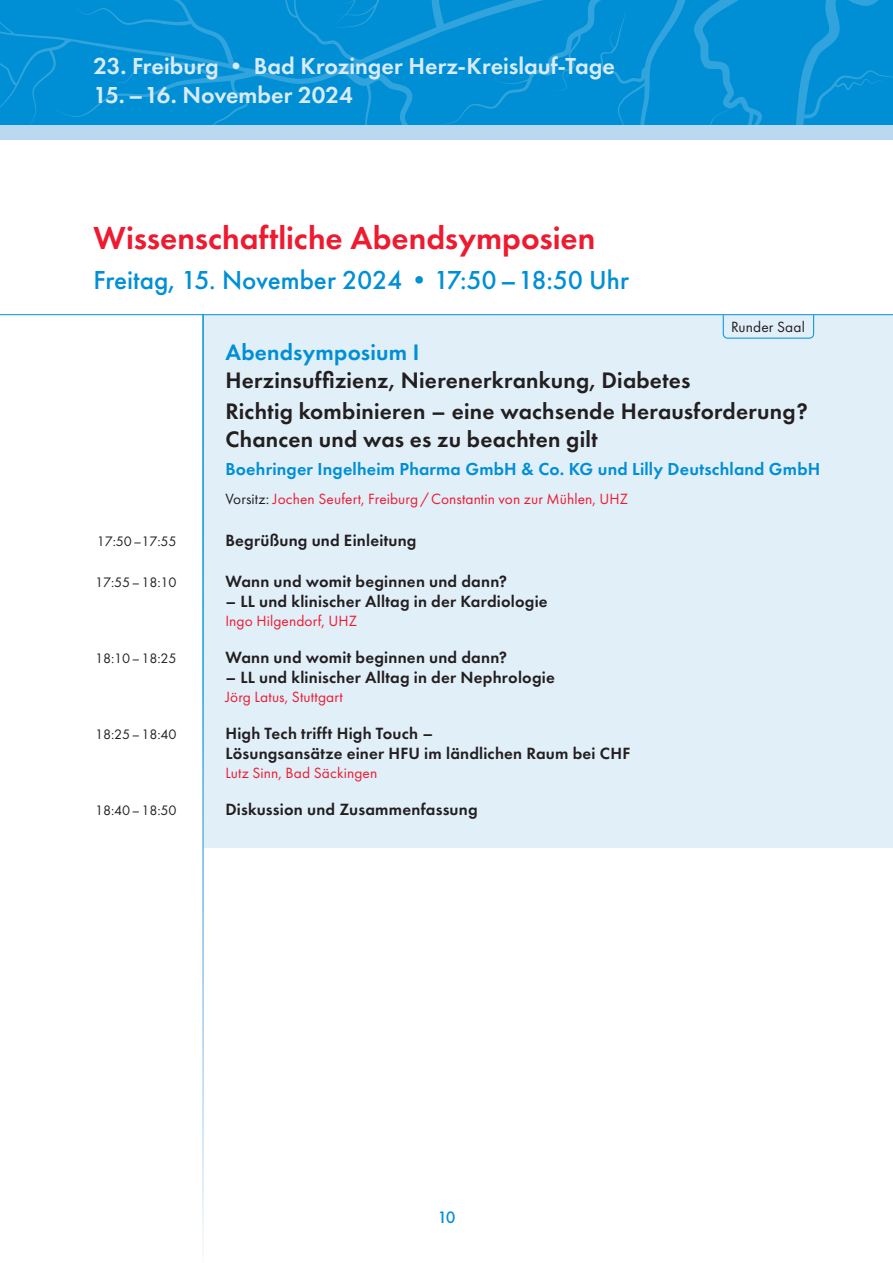
<style>
.page{position:relative;width:893px;height:1263px;background:#fff}
.page>*{position:absolute;margin:0;border:0;box-sizing:border-box;transform-origin:0 0}
.t1{font:600 33px "Futura PT";color:#ee1a30}
.t2{font:500 27px "Futura PT";letter-spacing:-.01em;color:#008fd5}
.t3{font:600 24px/28.8px "Futura PT";color:#d9ebf7}
.t4{font:600 23.25px/31.3px "Futura PT";letter-spacing:.01em;color:#231f20}
.t5{font:600 23.25px "Futura PT";letter-spacing:.01em;color:#008fd5}
.t6{font:600 18px "Futura PT";letter-spacing:.01em;color:#008fd5}
.t7{font:500 17.25px "Futura PT";color:#008fd5}
.t8{font:600 16.8px/20.2px "Futura PT";letter-spacing:.015em;color:#231f20}
.t9{font:15.3px "Futura PT";letter-spacing:.005em;color:#ee1a30}
.t10{font:15.3px "Futura PT";letter-spacing:.005em;color:#231f20}
.t11{font:14.25px "Futura PT";letter-spacing:-.01em;color:#231f20}
.s1{color:#231f20}
</style>
<div class="page">
<div style="left:203px;top:315px;width:690px;height:533px;background:#e1eff9"></div>
<div style="left:0;top:125px;width:893px;height:15px;background:#b9d9f1"></div>
<svg style="left:0;top:0;width:893px;height:125px;background:#0491d5"></svg>
<hr style="left:203px;top:315px;width:1px;height:948px;background:#fff">
<svg style="left:722px;top:315px;width:92px;height:24px"></svg>
<hr style="left:0;top:314px;width:893px;height:1px;background:#008fd5">
<h3 class="t3" style="left:94px;top:52px;width:523px">23. Freiburg • Bad Krozinger Herz-Kreislauf-Tage<br>15.–16. November 2024</h3>
<h1 class="t1" style="left:94px;top:217px;width:503px">Wissenschaftliche Abendsymposien</h1>
<h2 class="t2" style="left:94px;top:264px;width:537px">Freitag, 15. November 2024•17:50–18:50 Uhr</h2>
<p class="t10" style="left:731px;top:318px;width:75px">Runder Saal</p>
<h3 class="t5" style="left:225px;top:338px;width:196px">Abendsymposium I</h3>
<h3 class="t4" style="left:225px;top:364px;width:584px">Herzinsuffizienz, Nierenerkrankung, Diabetes<br>Richtig kombinieren – eine wachsende Herausforderung?</h3>
<h3 class="t4" style="left:225px;top:423px;width:374px">Chancen und was es zu beachten gilt</h3>
<p class="t6" style="left:225px;top:458px;width:596px">Boehringer Ingelheim Pharma GmbH &amp; Co. KG und Lilly Deutschland GmbH</p>
<p class="t9" style="left:225px;top:490px;width:404px"><span class="s1">Vorsitz:</span> Jochen Seufert, Freiburg/Constantin von zur Mühlen, UHZ</p>
<p class="t11" style="left:97px;top:532px;width:81px">17:50–17:55</p>
<p class="t8" style="left:225px;top:530px;width:193px">Begrüßung und Einleitung</p>
<p class="t11" style="left:95px;top:574px;width:83px">17:55–18:10</p>
<p class="t8" style="left:225px;top:571px;width:283px">Wann und womit beginnen und dann?</p>
<p class="t8" style="left:225px;top:591px;width:324px">– LL und klinischer Alltag in der Kardiologie</p>
<p class="t9" style="left:225px;top:612px;width:133px">Ingo Hilgendorf, UHZ</p>
<p class="t11" style="left:95px;top:650px;width:83px">18:10–18:25</p>
<p class="t8" style="left:225px;top:647px;width:283px">Wann und womit beginnen und dann?</p>
<p class="t8" style="left:225px;top:667px;width:331px">– LL und klinischer Alltag in der Nephrologie</p>
<p class="t9" style="left:225px;top:688px;width:119px">Jörg Latus, Stuttgart</p>
<p class="t11" style="left:95px;top:726px;width:83px">18:25–18:40</p>
<p class="t8" style="left:225px;top:723px;width:406px">High Tech trifft High Touch –<br>Lösungsansätze einer HFU im ländlichen Raum bei CHF</p>
<p class="t9" style="left:225px;top:764px;width:153px">Lutz Sinn, Bad Säckingen</p>
<p class="t11" style="left:95px;top:802px;width:83px">18:40–18:50</p>
<p class="t8" style="left:225px;top:799px;width:254px">Diskussion und Zusammenfassung</p>
<p class="t7" style="left:437px;top:1207px;width:20px">10</p>
</div>
